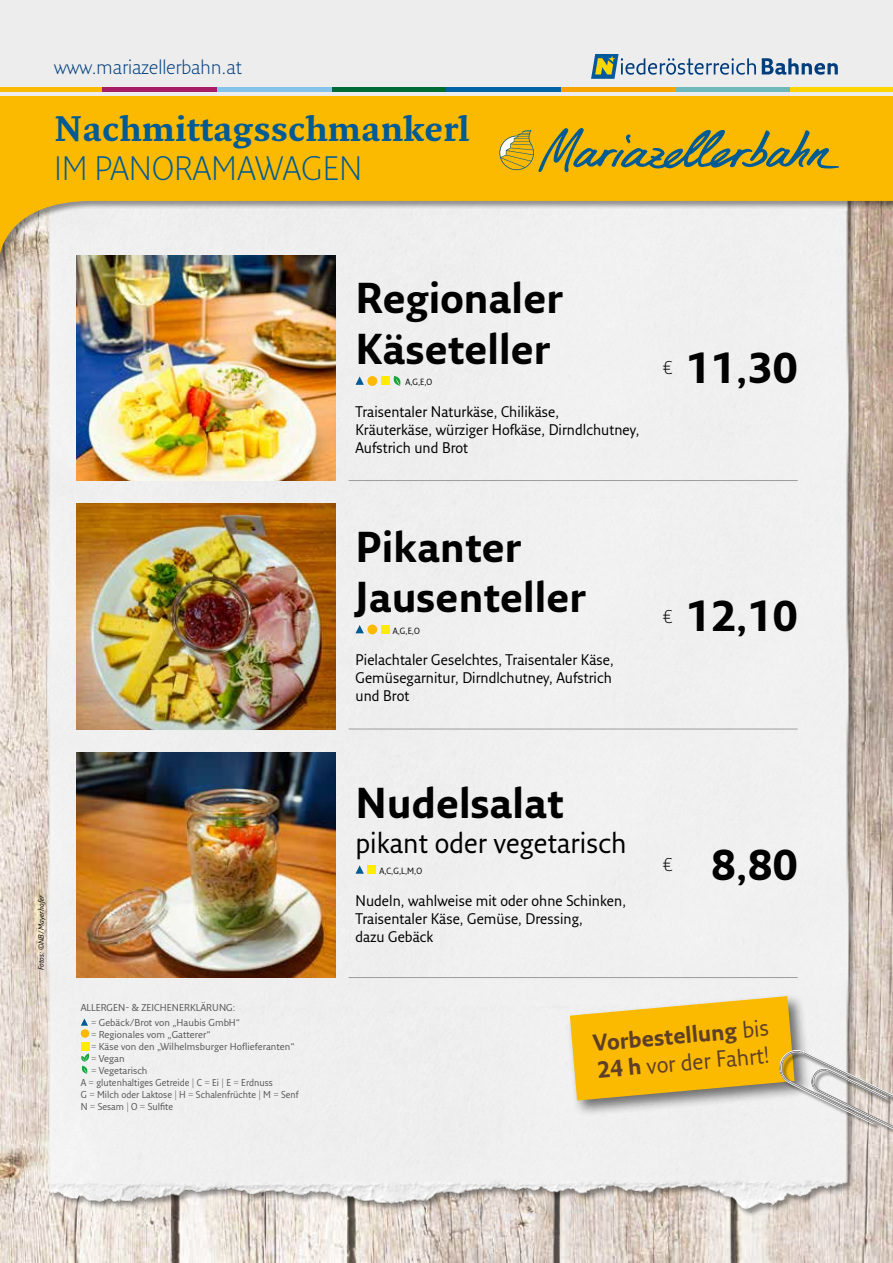
<style>
.page{position:relative;width:893px;height:1263px;background:#fff}
.page>*{position:absolute;margin:0;border:0;box-sizing:border-box;transform-origin:0 0}
.t1{font:700 42px/50.4px "Fresco Sans Pro";color:#000;scale:.95 1}
.t2{font:700 42px "Fresco Sans Pro";color:#000}
.t3{font:700 34.5px "Fresco Pro";color:#005b94}
.t4{font:300 33px "Fresco Sans Pro";color:#005b94}
.t5{font:28.5px "Fresco Sans Pro";color:#000;scale:.95 1}
.t6{font:700 22.65px/27.2px "Fresco Sans Pro";color:#5e3f27;scale:.95 1}
.t7{font:300 19.5px "Fresco Sans Pro";color:#003d7c}
.t8{font:300 18px "Fresco Sans Pro";color:#000}
.t9{font:15px/18px "Fresco Sans Pro";color:#000;scale:.95 1}
.t10{font:9.75px "Fresco Sans Pro";color:#575756;scale:.95 1}
.t11{font:9.75px/15px "Fresco Sans Pro";color:#575756}
.t12{font:8.7px "Fresco Sans Pro";color:#000;scale:.95 1}
.t13{font:italic 7.5px "Fresco Sans Pro";color:#000}
.s1{font-weight:400}
</style>
<div class="page">
<img style="left:0;top:305px;width:893px;height:958px">
<div style="left:0;top:96px;width:893px;height:209px;background:#000;opacity:.4"></div>
<svg style="left:0;top:96px;width:893px;height:200px;fill:#fbba00"></svg>
<div style="left:0;top:0;width:893px;height:96px;background:#ededed"></div>
<svg style="left:762px;top:58px;width:76px;height:17px"></svg>
<svg style="left:591px;top:54px;width:165px;height:25px"></svg>
<hr style="left:0;top:87px;width:102px;height:4px;background:#fbba00">
<hr style="left:102px;top:87px;width:115px;height:4px;background:#a71d68">
<hr style="left:217px;top:87px;width:115px;height:4px;background:#86c3eb">
<hr style="left:332px;top:87px;width:114px;height:4px;background:#006b37">
<hr style="left:561px;top:87px;width:115px;height:4px;background:#f7a600">
<hr style="left:676px;top:87px;width:115px;height:4px;background:#70b9ba">
<hr style="left:791px;top:87px;width:102px;height:4px;background:#ffd500">
<hr style="left:446px;top:87px;width:115px;height:4px;background:#0063a3">
<svg style="left:499px;top:128px;width:340px;height:44px;background:#bca226"></svg>
<hr style="left:349px;top:480px;width:305px;height:1px;background:#9d9d9c">
<svg style="left:654px;top:480px;width:28px;height:1px"></svg>
<hr style="left:682px;top:480px;width:116px;height:1px;background:#9d9d9c">
<img style="left:76px;top:255px;width:260px;height:225px">
<svg style="left:355px;top:376px;width:9px;height:9px"></svg>
<div style="left:367px;top:376px;width:10px;height:10px;background:#fbba00;border-radius:50%"></div>
<div style="left:381px;top:376px;width:8px;height:9px;background:#ffed00"></div>
<svg style="left:393px;top:376px;width:8px;height:10px"></svg>
<hr style="left:349px;top:729px;width:305px;height:1px;background:#9d9d9c">
<svg style="left:654px;top:729px;width:28px;height:1px"></svg>
<hr style="left:682px;top:729px;width:116px;height:1px;background:#9d9d9c">
<img style="left:76px;top:504px;width:260px;height:225px">
<svg style="left:355px;top:625px;width:9px;height:8px"></svg>
<div style="left:367px;top:624px;width:10px;height:10px;background:#fbba00;border-radius:50%"></div>
<div style="left:381px;top:625px;width:8px;height:8px;background:#ffed00"></div>
<hr style="left:349px;top:977px;width:305px;height:1px;background:#9d9d9c">
<svg style="left:654px;top:977px;width:28px;height:1px"></svg>
<hr style="left:682px;top:977px;width:116px;height:1px;background:#9d9d9c">
<img style="left:76px;top:752px;width:260px;height:225px">
<svg style="left:355px;top:865px;width:9px;height:9px"></svg>
<div style="left:367px;top:865px;width:9px;height:9px;background:#ffed00"></div>
<svg style="left:81px;top:1018px;width:7px;height:8px"></svg>
<div style="left:81px;top:1029px;width:8px;height:9px;background:#fbba00;border-radius:50%"></div>
<div style="left:81px;top:1042px;width:8px;height:9px;background:#ffed00"></div>
<svg style="left:81px;top:1053px;width:8px;height:21px"></svg>
<div style="left:567px;top:992px;width:245px;height:125px;background:#f0f0f0"></div>
<div style="left:780px;top:1051px;width:113px;height:87px;background:#000;opacity:.35"></div>
<svg style="left:570px;top:996px;width:323px;height:133px"></svg>
<h3 class="t7" style="left:54px;top:55px;width:189px">www.mariazellerbahn.at</h3>
<h2 class="t3" style="left:54px;top:107px;width:417px">Nachmittagsschmankerl</h2>
<h3 class="t4" style="left:54px;top:148px;width:310px">IM PANORAMAWAGEN</h3>
<p class="t13" style="left:37px;top:970px;width:77px;rotate:-90deg">Fotos: ©NB/Mayerhofer</p>
<p class="t11" style="left:91px;top:999px;width:150px;text-indent:-10px">ALLERGEN- &amp; ZEICHENERKLÄRUNG: = Gebäck/Brot von „Haubis GmbH“</p>
<p class="t10" style="left:91px;top:1028px;width:127px">= Regionales vom „Gatterer“</p>
<p class="t10" style="left:91px;top:1040px;width:216px">= Käse von den „Wilhelmsburger Hoflieferanten“</p>
<p class="t10" style="left:91px;top:1052px;width:37px">= Vegan</p>
<p class="t10" style="left:91px;top:1064px;width:61px">= Vegetarisch</p>
<p class="t10" style="left:81px;top:1076px;width:204px">A = glutenhaltiges Getreide | C = Ei | E = Erdnuss</p>
<p class="t10" style="left:81px;top:1088px;width:231px">G = Milch oder Laktose | H = Schalenfrüchte | M = Senf</p>
<p class="t10" style="left:81px;top:1100px;width:99px">N = Sesam | O = Sulfite</p>
<h1 class="t1" style="left:355px;top:272px;width:220px">Regionaler<br>Käseteller</h1>
<p class="t12" style="left:405px;top:377px;width:30px">A,G,E,O</p>
<p class="t9" style="left:355px;top:402px;width:300px">Traisentaler Naturkäse, Chilikäse,<br>Kräuterkäse, würziger Hofkäse, Dirndlchutney,<br>Aufstrich und Brot</p>
<p class="t8" style="left:663px;top:357px;width:12px">€</p>
<h1 class="t2" style="left:686px;top:342px;width:113px">11,30</h1>
<h1 class="t1" style="left:355px;top:521px;width:244px">Pikanter<br>Jausenteller</h1>
<p class="t12" style="left:393px;top:625px;width:30px">A,G,E,O</p>
<p class="t9" style="left:355px;top:650px;width:273px">Pielachtaler Geselchtes, Traisentaler Käse,<br>Gemüsegarnitur, Dirndlchutney, Aufstrich und Brot</p>
<p class="t8" style="left:663px;top:605px;width:12px">€</p>
<h1 class="t2" style="left:686px;top:590px;width:113px">12,10</h1>
<h1 class="t1" style="left:355px;top:777px;width:220px">Nudelsalat</h1>
<h3 class="t5" style="left:355px;top:825px;width:287px">pikant oder vegetarisch</h3>
<p class="t12" style="left:379px;top:865px;width:46px">A,C,G,L,M,O</p>
<p class="t9" style="left:355px;top:891px;width:286px">Nudeln, wahlweise mit oder ohne Schinken,<br>Traisentaler Käse, Gemüse, Dressing,<br>dazu Gebäck</p>
<p class="t8" style="left:663px;top:853px;width:12px">€</p>
<h1 class="t2" style="left:711px;top:838px;width:88px">8,80</h1>
<h3 class="t6" style="left:592px;top:1029px;width:187px;rotate:-5deg">Vorbestellung <span class="s1">bis<br></span>24 h <span class="s1">vor der Fahrt!</span></h3>
</div>
